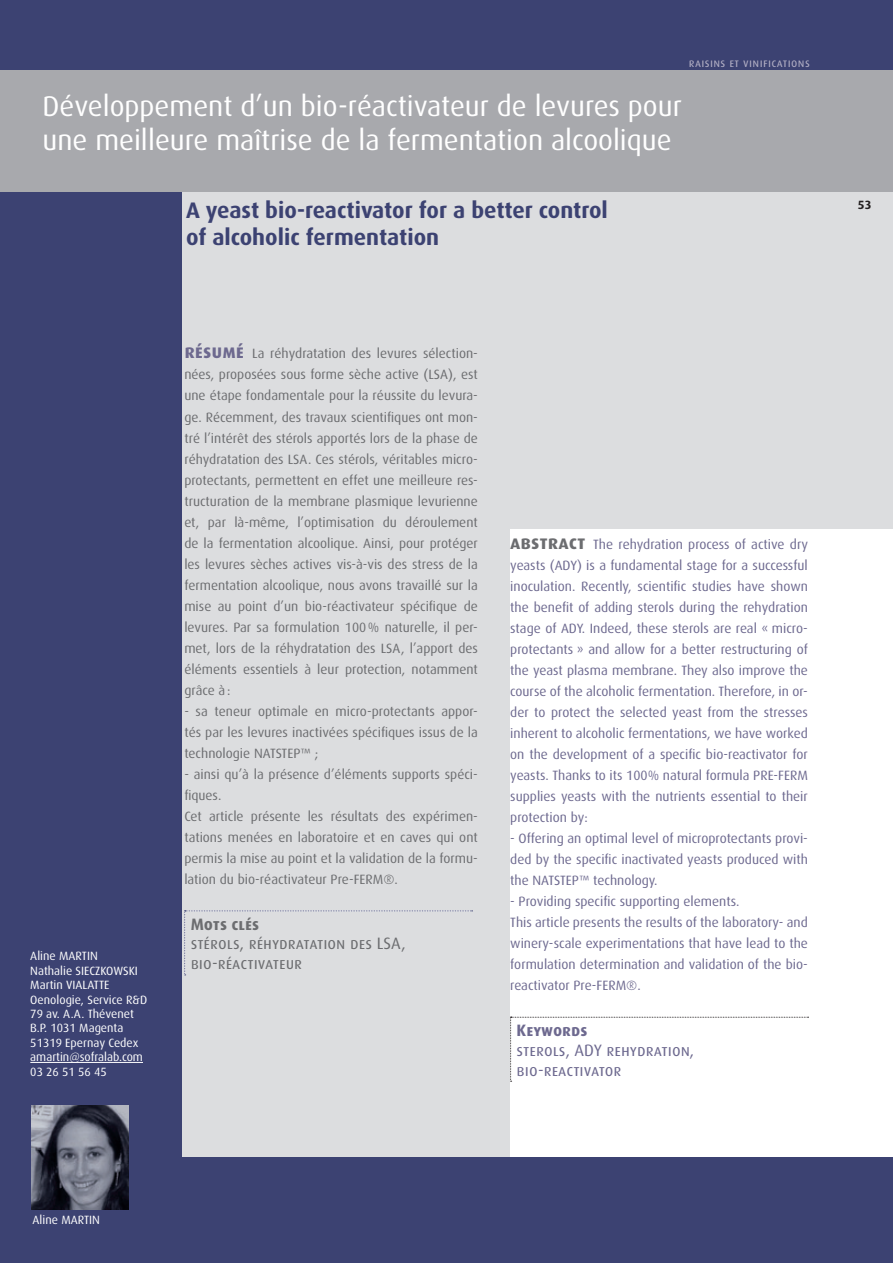
<style>
.page{position:relative;width:893px;height:1263px;background:#3c4272}
.page>*{position:absolute;margin:0;border:0;box-sizing:border-box;transform-origin:0 0}
.t1{font:28.5px/34.2px "Dax";color:#fff}
.t2{font:700 22.5px/27px "Dax";color:#3c4272}
.t3{font:16.5px/19.8px "Dax Regular Caps";color:#6c6d70}
.t4{font:16.5px/19.8px "Dax Regular Caps";color:#6d698f}
.t5{font:16.5px "Dax Bold Caps";color:#6c6d70}
.t6{font:16.5px "Dax Bold Caps";color:#6d698f}
.t7{font:13.5px/21px "Dax";color:#6c6d70;text-align:justify}
.t8{font:13.5px/21px "Dax";color:#6d698f;text-align:justify}
.t9{font:12px/14.4px "Dax";color:#fff}
.t10{font:12px "Dax Regular Caps";letter-spacing:.03em;color:#b3b0c5}
.t11{font:700 12px "Dax";color:#231f20}
.s1{font-family:"Dax Bold Caps";font-size:19.5px;color:#6d698f}
.s2{font-family:"Dax Bold Caps";font-size:19.5px;color:#6c6d70}
</style>
<div class="page">
<div style="left:183px;top:191px;width:710px;height:966px;background:#dcdddf"></div>
<div style="left:0;top:70px;width:893px;height:121px;background:#a8a9ad"></div>
<img style="left:32px;top:1105px;width:97px;height:105px">
<div style="left:510px;top:529px;width:383px;height:628px;background:#fff"></div>
<svg style="left:184px;top:910px;width:289px;height:65px"></svg>
<svg style="left:510px;top:1017px;width:298px;height:65px"></svg>
<hr style="left:30px;top:1062px;width:113px;height:1px;background:#fff">
<p class="t10" style="left:689px;top:56px;width:123px">raisins et vinifications</p>
<h1 class="t1" style="left:43px;top:89px;width:641px">Développement d’un bio-réactivateur de levures pour une meilleure maîtrise de la fermentation alcoolique</h1>
<h2 class="t2" style="left:186px;top:197px;width:423px">A yeast bio-reactivator for a better control of alcoholic fermentation</h2>
<p class="t9" style="left:30px;top:949px;width:118px">Aline MARTIN<br>Nathalie SIECZKOWSKI<br>Martin VIALATTE<br>Oenologie, Service R&amp;D<br>79 av. A.A. Thévenet<br>B.P. 1031 Magenta<br>51319 Epernay Cedex amartin@sofralab.com<br>03 26 51 56 45</p>
<p class="t7" style="left:184px;top:343px;width:295px"><span class="s1">résumé</span> La réhydratation des levures sélection&shy;nées, proposées sous forme sèche active (LSA), est une étape fondamentale pour la réussite du levura&shy;ge. Récemment, des travaux scientifiques ont mon&shy;tré l’intérêt des stérols apportés lors de la phase de réhydratation des LSA. Ces stérols, véritables micro&shy;protectants, permettent en effet une meilleure res&shy;tructuration de la membrane plasmique levurienne et, par là-même, l’optimisation du déroulement de la fermentation alcoolique. Ainsi, pour protéger les levures sèches actives vis-à-vis des stress de la fermentation alcoolique, nous avons travaillé sur la mise au point d’un bio-réactivateur spécifique de levures. Par sa formulation 100% naturelle, il per&shy;met, lors de la réhydratation des LSA, l’apport des éléments essentiels à leur protection, notamment grâce à :</p>
<p class="t7" style="left:184px;top:700px;width:295px">- sa teneur optimale en micro-protectants appor&shy;tés par les levures inactivées spécifiques issus de la technologie NATSTEP™ ;</p>
<p class="t7" style="left:184px;top:764px;width:295px;text-align:left">- ainsi qu’à la présence d’éléments supports spéci&shy;fiques.<br>Cet article présente les résultats des expérimen&shy;tations menées en laboratoire et en caves qui ont permis la mise au point et la validation de la formu&shy;lation du bio-réactivateur Pre-FERM®.</p>
<p class="t5" style="left:191px;top:915px;width:70px">Mots clés</p>
<p class="t3" style="left:191px;top:934px;width:217px">stérols, réhydratation des LSA, bio-réactivateur</p>
<p class="t8" style="left:510px;top:534px;width:299px"><span class="s2">abstract</span> The rehydration process of active dry yeasts (ADY) is a fundamental stage for a successful inoculation. Recently, scientific studies have shown the benefit of adding sterols during the rehydration stage of ADY. Indeed, these sterols are real « micro&shy;protectants » and allow for a better restructuring of the yeast plasma membrane. They also improve the course of the alcoholic fermentation. Therefore, in or&shy;der to protect the selected yeast from the stresses inherent to alcoholic fermentations, we have worked on the development of a specific bio-reactivator for yeasts. Thanks to its 100% natural formula PRE-FERM supplies yeasts with the nutrients essential to their protection by:</p>
<p class="t8" style="left:510px;top:828px;width:299px">- Offering an optimal level of microprotectants provi&shy;ded by the specific inactivated yeasts produced with the NATSTEP™ technology.</p>
<p class="t8" style="left:510px;top:891px;width:299px;text-align:left">- Providing specific supporting elements.<br>This article presents the results of the laboratory- and winery-scale experimentations that have lead to the formulation determination and validation of the bio&shy;reactivator Pre-FERM®.</p>
<p class="t6" style="left:517px;top:1021px;width:73px">Keywords</p>
<p class="t4" style="left:517px;top:1040px;width:179px">sterols, ADY rehydration, bio-reactivator</p>
<p class="t11" style="left:858px;top:198px;width:15px">53</p>
<p class="t9" style="left:33px;top:1213px;width:69px">Aline MARTIN</p>
</div>
